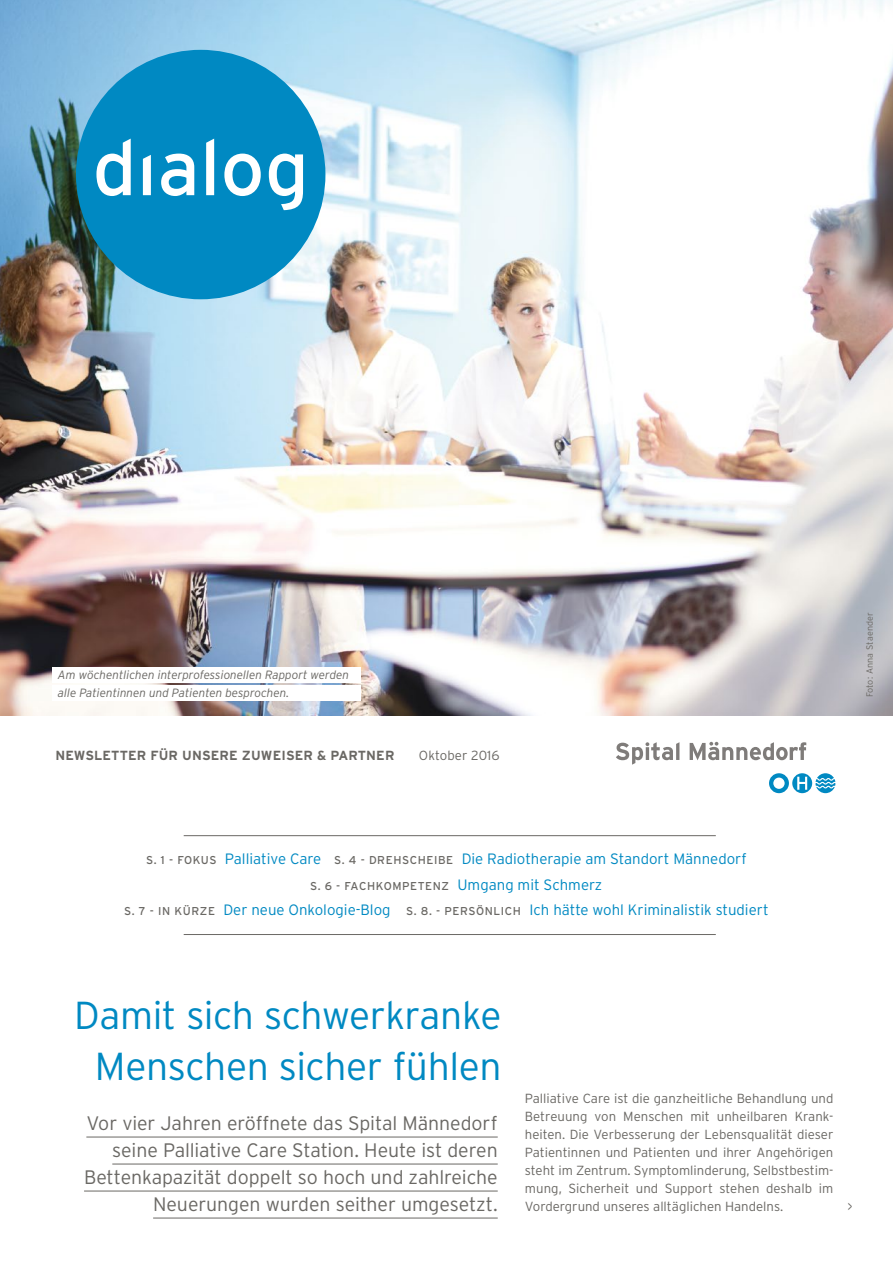
<style>
.page{position:relative;width:893px;height:1263px;background:#fff}
.page>*{position:absolute;margin:0;border:0;box-sizing:border-box;transform-origin:0 0}
.t1{font:77.55px "Interstate";color:#fff}
.Titel_gross_blau{font:300 39px/51px "Interstate";letter-spacing:-.01em;color:#0089c2;text-align:center}
.Lead{font:300 19.5px/27px "Interstate";letter-spacing:-.005em;color:#6a6864;text-align:right}
.t2{font:300 15px "Interstate";color:#0089c2}
.Laufsatz_block{font:300 13.2px/18px "Interstate";color:#6a6864;text-align:justify}
.t3{font:700 13.2px "Interstate";letter-spacing:.01em;color:#6a6864}
.Laufsatz_flatter{font:300 13.2px "Interstate";color:#6a6864}
.Bildlegende{font:italic 300 12px "Interstate";color:#6a6864}
.t4{font:11.4px "Interstate";letter-spacing:.05em;color:#6a6864}
.Fotonachweis{font:300 9px "Interstate";letter-spacing:.02em;color:#6a6864}
.s1{font-weight:400;font-size:11.4px;color:#6a6864}
.s2{font-weight:300;font-size:15px;color:#0089c2}
</style>
<div class="page">
<hr style="left:184px;top:934px;width:532px;height:1px;background:#6a6864">
<hr style="left:184px;top:835px;width:532px;height:1px;background:#6a6864">
<hr style="left:86px;top:1137px;width:412px;height:1px;background:#6a6864">
<hr style="left:112px;top:1164px;width:386px;height:1px;background:#6a6864">
<hr style="left:84px;top:1191px;width:414px;height:1px;background:#6a6864">
<hr style="left:153px;top:1218px;width:345px;height:1px;background:#6a6864">
<svg style="left:616px;top:742px;width:63px;height:23px"></svg>
<svg style="left:690px;top:742px;width:116px;height:18px"></svg>
<svg style="left:769px;top:773px;width:66px;height:20px"></svg>
<img style="left:0;top:0;width:893px;height:715px">
<div style="left:76px;top:50px;width:249px;height:249px;background:#0089c2;border-radius:50%"></div>
<div style="left:52px;top:667px;width:308px;height:16px;background:#fff"></div>
<div style="left:52px;top:685px;width:308px;height:16px;background:#fff"></div>
<p class="t1" style="left:92px;top:121px;width:218px">dialog</p>
<p class="Bildlegende" style="left:58px;top:668px;width:293px">Am wöchentlichen interprofessionellen Rapport werden</p>
<p class="Bildlegende" style="left:58px;top:686px;width:233px">alle Patientinnen und Patienten besprochen.</p>
<p class="t3" style="left:55px;top:748px;width:340px">NEWSLETTER FÜR UNSERE ZUWEISER &amp; PARTNER</p>
<p class="Laufsatz_block" style="left:419px;top:746px;width:82px">Oktober 2016</p>
<p class="Fotonachweis" style="left:864px;top:697px;width:87px;rotate:-90deg">Foto: Anna Staender</p>
<p class="t2" style="left:146px;top:850px;width:602px"><span class="s1">S. 1 - FOKUS</span> Palliative Care <span class="s1">S. 4 - DREHSCHEIBE</span> Die Radiotherapie am Standort Männedorf</p>
<p class="t4" style="left:310px;top:879px;width:294px">S. 6 - FACHKOMPETENZ <span class="s2">Umgang mit Schmerz</span></p>
<p class="t2" style="left:124px;top:901px;width:646px"><span class="s1">S. 7 - IN KÜRZE</span> Der neue Onkologie-Blog <span class="s1">S. 8. - PERSÖNLICH</span> Ich hätte wohl Kriminalistik studiert</p>
<p class="Titel_gross_blau" style="left:74px;top:990px;width:429px">Damit sich schwerkranke<br>Menschen sicher fühlen</p>
<p class="Laufsatz_block" style="left:525px;top:1089px;width:310px">Palliative Care ist die ganzheitliche Behandlung und Betreuung von Menschen mit unheilbaren Krank&shy;heiten. Die Verbesserung der Lebensqualität dieser Patientinnen und Patienten und ihrer Angehörigen steht im Zentrum. Symptomlinderung, Selbstbestim&shy;mung, Sicherheit und Support stehen deshalb im Vordergrund unseres alltäglichen Handelns.</p>
<p class="Lead" style="left:86px;top:1109px;width:413px">Vor vier Jahren eröffnete das Spital Männedorf seine Palliative Care Station. Heute ist deren</p>
<p class="Lead" style="left:84px;top:1163px;width:415px">Bettenkapazität doppelt so hoch und zahlreiche</p>
<p class="Lead" style="left:153px;top:1190px;width:346px">Neuerungen wurden seither umgesetzt.</p>
<p class="Laufsatz_flatter" style="left:848px;top:1198px;width:7px">&gt;</p>
</div>
